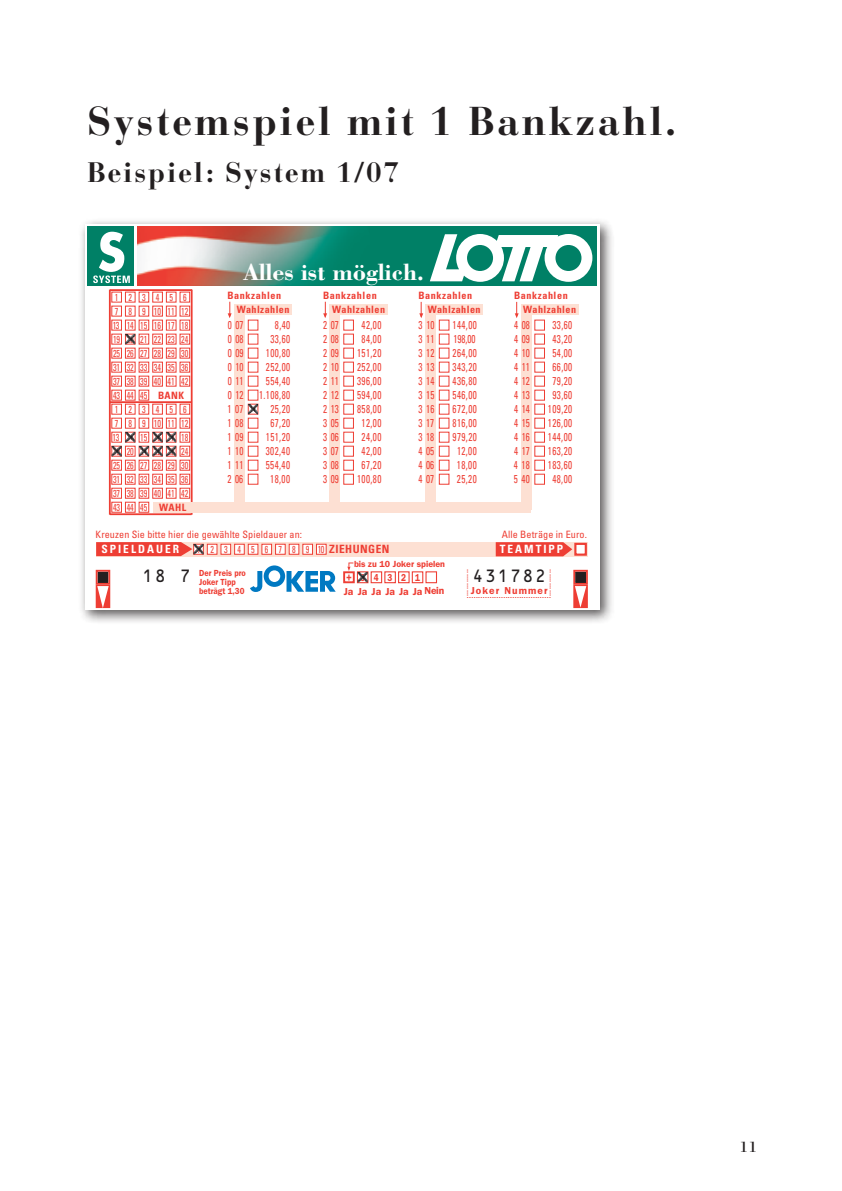
<style>
.page{position:relative;width:842px;height:1191px;background:#fff}
.page>*{position:absolute;margin:0;border:0;box-sizing:border-box;transform-origin:0 0}
.t1{font:700 40px "Bauer Bodoni";letter-spacing:.06em;color:#231f20}
.t2{font:700 28px "Bauer Bodoni";letter-spacing:.06em;color:#231f20}
.t3{font:700 24px "Bodoni";color:#fff}
.t4{font:17.2px "OCRB";letter-spacing:.095em;color:#231f20;scale:.9 1}
.t5{font:16px "Bodoni";color:#231f20}
.t6{font:condensed 11.4px "Univers";letter-spacing:.045em;color:#ee3e34;scale:.8 1}
.t7{font:700 condensed 11.4px "Univers";letter-spacing:.175em;color:#fff}
.t8{font:700 condensed 11.4px "Univers";letter-spacing:.045em;color:#ee3e34}
.t9{font:condensed 10.2px/14px "Univers";color:#ee3e34;scale:.8 1}
.t10{font:700 condensed 10.2px "Univers";letter-spacing:.045em;color:#ee3e34}
.t11{font:condensed 10.2px "Univers";color:#ee3e34}
.t12{font:600 10.2px/13.8px "Franklin Gothic";color:#ee3e34;scale:.8 1}
.t13{font:600 10.2px "Franklin Gothic";letter-spacing:.11em;color:#ee3e34}
.t14{font:condensed 10.2px "Univers";letter-spacing:1.24em;color:#ee3e34;scale:.8 1}
.t15{font:600 9px "Franklin Gothic";color:#ee3e34}
.t16{font:600 8.8px/8.8px "Franklin Gothic";color:#ee3e34;scale:.9 1}
.t17{font:600 6.4px "Franklin Gothic";color:#ee3e34}
.s1{font-size:12px}
</style>
<div class="page">
<div style="left:78px;top:217px;width:537px;height:407px;background:#231f20;opacity:.75"></div>
<svg style="left:85px;top:224px;width:515px;height:386px"></svg>
<img style="left:138px;top:226px;width:459px;height:60px">
<div style="left:88px;top:226px;width:46px;height:60px;background:#008066"></div>
<svg style="left:93px;top:232px;width:37px;height:51px"></svg>
<svg style="left:430px;top:234px;width:162px;height:48px"></svg>
<div style="left:412px;top:571px;width:11px;height:12px;border:1px solid #ee3e34"></div>
<div style="left:398px;top:571px;width:12px;height:12px;border:1px solid #ee3e34"></div>
<div style="left:425px;top:571px;width:12px;height:12px;border:1px solid #ee3e34"></div>
<div style="left:384px;top:571px;width:12px;height:12px;border:1px solid #ee3e34"></div>
<div style="left:371px;top:571px;width:11px;height:12px;border:1px solid #ee3e34"></div>
<div style="left:357px;top:571px;width:11px;height:12px;border:1px solid #ee3e34"></div>
<div style="left:343px;top:571px;width:12px;height:12px;border:2px solid #ee3e34"></div>
<svg style="left:347px;top:562px;width:20px;height:20px"></svg>
<h1 class="t1" style="left:87px;top:97px;width:591px">Systemspiel mit 1 Bankzahl.</h1>
<h2 class="t2" style="left:87px;top:156px;width:313px">Beispiel: System 1/07</h2>
<p class="t9" style="left:113px;top:290px;width:96px">123456<br>7 8 9 101112<br>13 14 15 16 17 18<br>19 20 21 22 23 24<br>25 26 27 28 29 30<br>31 32 33 34 35 36<br>37 38 39 40 41 42<br>43 44 45<br>123456<br>7 8 9 101112<br>13 14 15 16 17 18<br>19 20 21 22 23 24<br>25 26 27 28 29 30<br>31 32 33 34 35 36<br>37 38 39 40 41 42<br>43 44 45</p>
<p class="t10" style="left:158px;top:389px;width:28px">BANK</p>
<p class="t10" style="left:159px;top:501px;width:29px">WAHL</p>
<h3 class="t3" style="left:243px;top:257px;width:183px">Alles ist möglich.</h3>
<p class="t10" style="left:228px;top:289px;width:55px">Bankzahlen</p>
<p class="t10" style="left:323px;top:289px;width:55px">Bankzahlen</p>
<p class="t10" style="left:418px;top:289px;width:55px">Bankzahlen</p>
<p class="t10" style="left:514px;top:289px;width:55px">Bankzahlen</p>
<p class="t10" style="left:237px;top:303px;width:54px">Wahlzahlen</p>
<p class="t10" style="left:332px;top:303px;width:54px">Wahlzahlen</p>
<p class="t10" style="left:428px;top:303px;width:54px">Wahlzahlen</p>
<p class="t10" style="left:523px;top:303px;width:54px">Wahlzahlen</p>
<p class="t6" style="left:228px;top:317px;width:21px">0 07</p>
<p class="t6" style="left:275px;top:317px;width:21px">8,40</p>
<p class="t6" style="left:228px;top:331px;width:21px">0 08</p>
<p class="t6" style="left:270px;top:331px;width:26px">33,60</p>
<p class="t6" style="left:228px;top:345px;width:21px">0 09</p>
<p class="t6" style="left:266px;top:345px;width:32px">100,80</p>
<p class="t6" style="left:228px;top:359px;width:21px">0 10</p>
<p class="t6" style="left:266px;top:359px;width:32px">252,00</p>
<p class="t6" style="left:228px;top:373px;width:21px">0 11</p>
<p class="t6" style="left:266px;top:373px;width:32px">554,40</p>
<p class="t6" style="left:228px;top:387px;width:21px">0 12</p>
<p class="t6" style="left:259px;top:387px;width:40px">1.108,80</p>
<p class="t6" style="left:228px;top:401px;width:21px">1 07</p>
<p class="t6" style="left:270px;top:401px;width:26px">25,20</p>
<p class="t6" style="left:228px;top:415px;width:21px">1 08</p>
<p class="t6" style="left:270px;top:415px;width:26px">67,20</p>
<p class="t6" style="left:228px;top:429px;width:21px">1 09</p>
<p class="t6" style="left:266px;top:429px;width:32px">151,20</p>
<p class="t6" style="left:228px;top:443px;width:21px">1 10</p>
<p class="t6" style="left:266px;top:443px;width:32px">302,40</p>
<p class="t6" style="left:228px;top:457px;width:21px">1 11</p>
<p class="t6" style="left:266px;top:457px;width:32px">554,40</p>
<p class="t6" style="left:228px;top:471px;width:21px">2 06</p>
<p class="t6" style="left:270px;top:471px;width:26px">18,00</p>
<p class="t6" style="left:323px;top:318px;width:21px">2 07</p>
<p class="t6" style="left:362px;top:318px;width:26px">42,00</p>
<p class="t6" style="left:323px;top:332px;width:21px">2 08</p>
<p class="t6" style="left:362px;top:332px;width:26px">84,00</p>
<p class="t6" style="left:323px;top:346px;width:21px">2 09</p>
<p class="t6" style="left:357px;top:346px;width:32px">151,20</p>
<p class="t6" style="left:323px;top:360px;width:21px">2 10</p>
<p class="t6" style="left:357px;top:360px;width:32px">252,00</p>
<p class="t6" style="left:323px;top:374px;width:21px">2 11</p>
<p class="t6" style="left:357px;top:374px;width:32px">396,00</p>
<p class="t6" style="left:323px;top:388px;width:21px">2 12</p>
<p class="t6" style="left:357px;top:388px;width:32px">594,00</p>
<p class="t6" style="left:323px;top:402px;width:21px">2 13</p>
<p class="t6" style="left:357px;top:402px;width:32px">858,00</p>
<p class="t6" style="left:323px;top:416px;width:21px">3 05</p>
<p class="t6" style="left:362px;top:416px;width:26px">12,00</p>
<p class="t6" style="left:323px;top:430px;width:21px">3 06</p>
<p class="t6" style="left:362px;top:430px;width:26px">24,00</p>
<p class="t6" style="left:323px;top:444px;width:21px">3 07</p>
<p class="t6" style="left:362px;top:444px;width:26px">42,00</p>
<p class="t6" style="left:323px;top:458px;width:21px">3 08</p>
<p class="t6" style="left:362px;top:458px;width:26px">67,20</p>
<p class="t6" style="left:323px;top:472px;width:21px">3 09</p>
<p class="t6" style="left:357px;top:472px;width:32px">100,80</p>
<p class="t6" style="left:419px;top:318px;width:21px">3 10</p>
<p class="t6" style="left:453px;top:318px;width:32px">144,00</p>
<p class="t6" style="left:419px;top:332px;width:21px">3 11</p>
<p class="t6" style="left:453px;top:332px;width:29px">198,00</p>
<p class="t6" style="left:419px;top:346px;width:21px">3 12</p>
<p class="t6" style="left:453px;top:346px;width:32px">264,00</p>
<p class="t6" style="left:419px;top:360px;width:21px">3 13</p>
<p class="t6" style="left:453px;top:360px;width:32px">343,20</p>
<p class="t6" style="left:419px;top:374px;width:21px">3 14</p>
<p class="t6" style="left:453px;top:374px;width:32px">436,80</p>
<p class="t6" style="left:419px;top:388px;width:21px">3 15</p>
<p class="t6" style="left:453px;top:388px;width:32px">546,00</p>
<p class="t6" style="left:419px;top:402px;width:21px">3 16</p>
<p class="t6" style="left:453px;top:402px;width:32px">672,00</p>
<p class="t6" style="left:419px;top:416px;width:21px">3 17</p>
<p class="t6" style="left:453px;top:416px;width:32px">816,00</p>
<p class="t6" style="left:419px;top:430px;width:21px">3 18</p>
<p class="t6" style="left:452px;top:430px;width:32px">979,20</p>
<p class="t6" style="left:419px;top:444px;width:21px">4 05</p>
<p class="t6" style="left:457px;top:444px;width:26px">12,00</p>
<p class="t6" style="left:419px;top:458px;width:21px">4 06</p>
<p class="t6" style="left:457px;top:458px;width:26px">18,00</p>
<p class="t6" style="left:419px;top:472px;width:21px">4 07</p>
<p class="t6" style="left:457px;top:472px;width:26px">25,20</p>
<p class="t6" style="left:514px;top:318px;width:21px">4 08</p>
<p class="t6" style="left:552px;top:318px;width:26px">33,60</p>
<p class="t6" style="left:514px;top:332px;width:21px">4 09</p>
<p class="t6" style="left:552px;top:332px;width:26px">43,20</p>
<p class="t6" style="left:514px;top:346px;width:21px">4 10</p>
<p class="t6" style="left:552px;top:346px;width:26px">54,00</p>
<p class="t6" style="left:514px;top:360px;width:21px">4 11</p>
<p class="t6" style="left:552px;top:360px;width:26px">66,00</p>
<p class="t6" style="left:514px;top:374px;width:21px">4 12</p>
<p class="t6" style="left:552px;top:374px;width:26px">79,20</p>
<p class="t6" style="left:514px;top:388px;width:21px">4 13</p>
<p class="t6" style="left:552px;top:388px;width:26px">93,60</p>
<p class="t6" style="left:514px;top:402px;width:21px">4 14</p>
<p class="t6" style="left:548px;top:402px;width:32px">109,20</p>
<p class="t6" style="left:514px;top:416px;width:21px">4 15</p>
<p class="t6" style="left:548px;top:416px;width:32px">126,00</p>
<p class="t6" style="left:514px;top:430px;width:21px">4 16</p>
<p class="t6" style="left:548px;top:430px;width:32px">144,00</p>
<p class="t6" style="left:514px;top:444px;width:21px">4 17</p>
<p class="t6" style="left:548px;top:444px;width:32px">163,20</p>
<p class="t6" style="left:514px;top:458px;width:21px">4 18</p>
<p class="t6" style="left:548px;top:458px;width:32px">183,60</p>
<p class="t6" style="left:514px;top:472px;width:21px">5 40</p>
<p class="t6" style="left:552px;top:472px;width:26px">48,00</p>
<p class="t11" style="left:96px;top:528px;width:208px">Kreuzen Sie bitte hier die gewählte Spieldauer an:</p>
<p class="t11" style="left:502px;top:528px;width:87px">Alle Beträge in Euro.</p>
<p class="t14" style="left:197px;top:543px;width:161px">12345678910</p>
<p class="t7" style="left:101px;top:542px;width:79px">SPIELDAUER</p>
<p class="t8" style="left:329px;top:542px;width:62px">ZIEHUNGEN</p>
<p class="t7" style="left:500px;top:542px;width:65px">TEAMTIPP</p>
<h3 class="t4" style="left:142px;top:567px;width:56px">18 7</h3>
<p class="t16" style="left:199px;top:569px;width:53px">Der Preis pro<br>Joker Tipp beträgt 1,30</p>
<p class="t15" style="left:354px;top:558px;width:93px">bis zu 10 Joker spielen</p>
<p class="t12" style="left:344px;top:570px;width:127px"><span class="s1">+</span>54321<br>Ja Ja Ja Ja Ja Ja Nein</p>
<p class="t17" style="left:462px;top:596px;width:28px;rotate:-90deg">............</p>
<p class="t17" style="left:545px;top:596px;width:28px;rotate:-90deg">............</p>
<h3 class="t4" style="left:472px;top:567px;width:83px">431782</h3>
<p class="t13" style="left:471px;top:584px;width:78px">Joker Nummer</p>
<p class="t17" style="left:467px;top:592px;width:85px">.....................................</p>
<h3 class="t5" style="left:740px;top:1137px;width:18px">11</h3>
</div>
